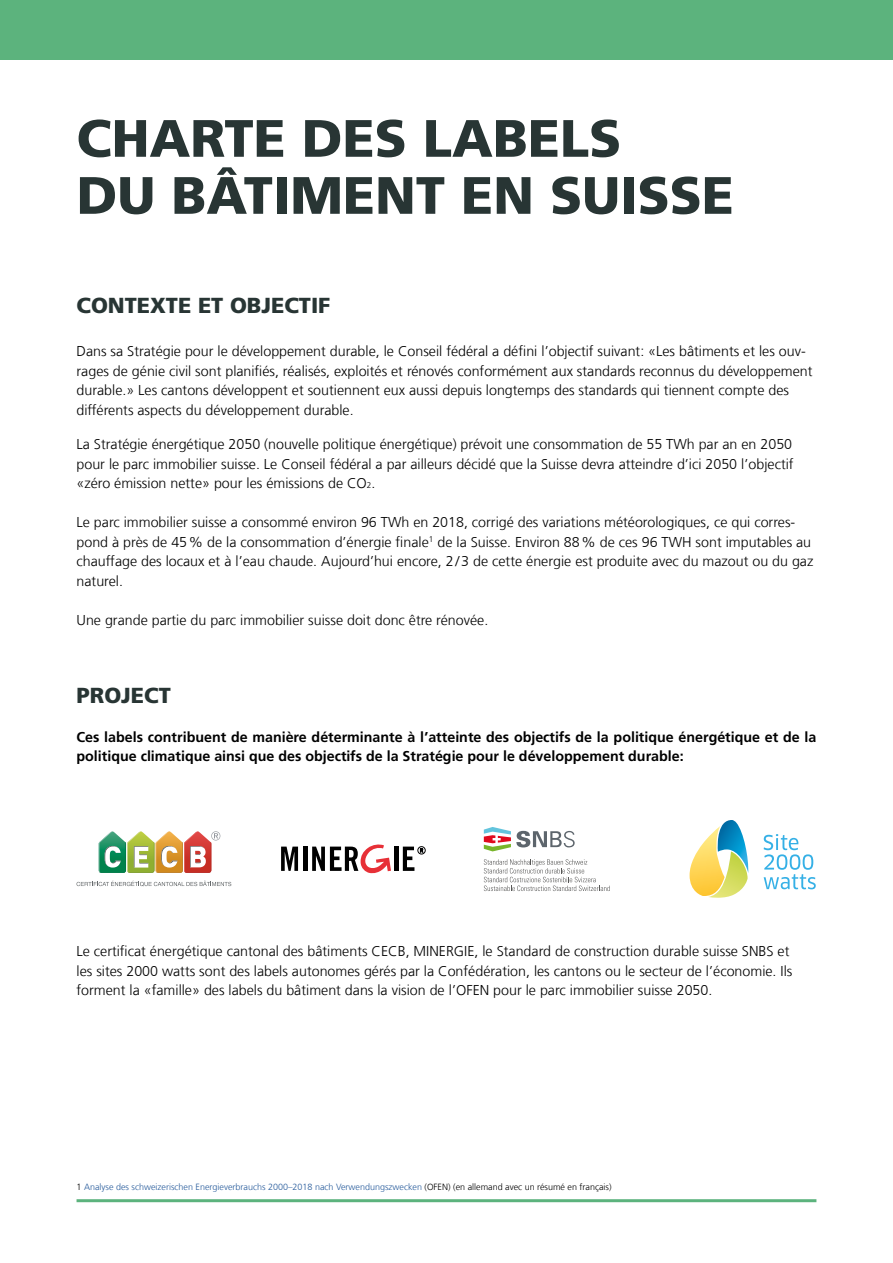
<style>
.page{position:relative;width:893px;height:1263px;background:#fff}
.page>*{position:absolute;margin:0;border:0;box-sizing:border-box;transform-origin:0 0}
.t1{font:900 52.5px/57px "Frutiger LT Com";color:#283534}
.t2{font:900 21.75px "Frutiger LT Com";color:#283534}
.t3{font:300 14.25px/19.5px "Frutiger LT Com";color:#000}
.t4{font:700 14.25px/19.5px "Frutiger LT Com";color:#000}
.t5{font:300 9px "Frutiger LT Com";color:#275b9b}
.s1{font-size:8.25px}
.s2{color:#000}
</style>
<div class="page">
<hr style="left:77px;top:1199px;width:739px;height:3px;background:#5cb37d">
<svg style="left:281px;top:846px;width:17px;height:25px"></svg>
<hr style="left:303px;top:846px;width:4px;height:25px;background:#000">
<hr style="left:394px;top:846px;width:4px;height:25px;background:#000">
<svg style="left:403px;top:846px;width:11px;height:25px"></svg>
<svg style="left:312px;top:844px;width:79px;height:29px"></svg>
<div style="left:417px;top:846px;width:9px;height:8px;border:1px solid #000;border-radius:50%"></div>
<svg style="left:420px;top:848px;width:3px;height:4px"></svg>
<svg style="left:484px;top:859px;width:126px;height:32px"></svg>
<svg style="left:484px;top:827px;width:91px;height:24px"></svg>
<div style="left:0;top:0;width:893px;height:59px;background:#5cb37d"></div>
<svg style="left:77px;top:880px;width:154px;height:6px"></svg>
<svg style="left:99px;top:831px;width:121px;height:42px"></svg>
<svg style="left:764px;top:834px;width:52px;height:55px"></svg>
<svg style="left:690px;top:820px;width:59px;height:78px"></svg>
<h1 class="t1" style="left:77px;top:110px;width:659px">CHARTE DES LABELS<br>DU BÂTIMENT EN SUISSE</h1>
<h2 class="t2" style="left:77px;top:292px;width:255px">CONTEXTE ET OBJECTIF</h2>
<p class="t3" style="left:77px;top:342px;width:737px">Dans sa Stratégie pour le développement durable, le Conseil fédéral a défini l’objectif suivant: «Les bâtiments et les ouv&shy;rages de génie civil sont planifiés, réalisés, exploités et rénovés conformément aux standards reconnus du développement durable.» Les cantons développent et soutiennent eux aussi depuis longtemps des standards qui tiennent compte des différents aspects du développement durable.</p>
<p class="t3" style="left:77px;top:435px;width:718px;text-align:justify">La Stratégie énergétique 2050 (nouvelle politique énergétique) prévoit une consommation de 55 TWh par an en 2050 pour le parc immobilier suisse. Le Conseil fédéral a par ailleurs décidé que la Suisse devra atteindre d’ici 2050 l’objectif «zéro émission nette» pour les émissions de CO<span class="s1">2</span>.</p>
<p class="t3" style="left:77px;top:513px;width:738px">Le parc immobilier suisse a consommé environ 96 TWh en 2018, corrigé des variations météorologiques, ce qui corres&shy;pond à près de 45% de la consommation d’énergie finale<sup>1</sup> de la Suisse. Environ 88% de ces 96 TWH sont imputables au chauffage des locaux et à l’eau chaude. Aujourd’hui encore, 2/3 de cette énergie est produite avec du mazout ou du gaz naturel.</p>
<p class="t3" style="left:77px;top:610px;width:413px">Une grande partie du parc immobilier suisse doit donc être rénovée.</p>
<h2 class="t2" style="left:77px;top:682px;width:96px">PROJECT</h2>
<p class="t4" style="left:77px;top:727px;width:741px">Ces labels contribuent de manière déterminante à l’atteinte des objectifs de la politique énergétique et de la politique climatique ainsi que des objectifs de la Stratégie pour le développement durable:</p>
<p class="t3" style="left:77px;top:942px;width:717px">Le certificat énergétique cantonal des bâtiments CECB, MINERGIE, le Standard de construction durable suisse SNBS et les sites 2000 watts sont des labels autonomes gérés par la Confédération, les cantons ou le secteur de l’économie. Ils forment la «famille» des labels du bâtiment dans la vision de l’OFEN pour le parc immobilier suisse 2050.</p>
<p class="t5" style="left:77px;top:1182px;width:536px"><span class="s2">1</span> Analyse des schweizerischen Energieverbrauchs 2000–2018 nach Verwendungszwecken <span class="s2">(OFEN) (en allemand avec un résumé en français)</span></p>
</div>
